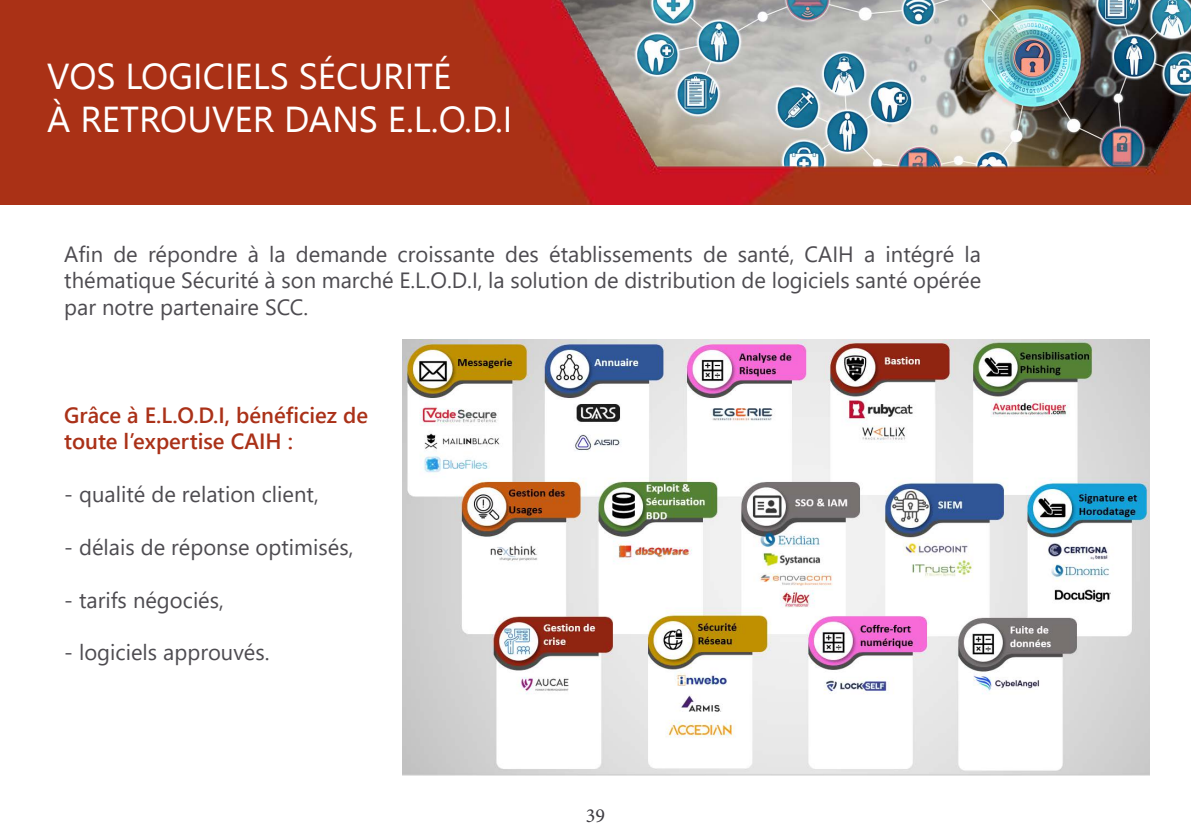
<style>
.page{position:relative;width:1191px;height:840px;background:#fff}
.page>*{position:absolute;margin:0;border:0;box-sizing:border-box;transform-origin:0 0}
.t1{font:22px/26.4px "Segoe UI";color:#4d4b50;text-align:justify}
.t2{font:600 22px/26.4px "Segoe UI";color:#aa3118}
.t3{font:20px "Minion Pro";color:#3d3b41}
</style>
<div class="page">
<img style="left:0;top:0;width:1191px;height:205px">
<div style="left:0;top:37px;width:25px;height:111px;background:#aa3116"></div>
<img style="left:0;top:27px;width:9px;height:10px">
<img style="left:555px;top:0;width:636px;height:195px">
<img style="left:403px;top:339px;width:746px;height:436px">
<div style="left:48px;top:63px;width:66px;height:26px;background:#aa3116"></div>
<div style="left:129px;top:63px;width:102px;height:26px;background:#aa3116"></div>
<svg style="left:238px;top:63px;width:49px;height:26px"></svg>
<div style="left:301px;top:55px;width:79px;height:34px;background:#aa3116"></div>
<div style="left:386px;top:55px;width:64px;height:34px;background:#aa3116"></div>
<svg style="left:48px;top:98px;width:22px;height:34px"></svg>
<div style="left:84px;top:106px;width:190px;height:26px;background:#aa3116"></div>
<div style="left:287px;top:106px;width:89px;height:26px;background:#aa3116"></div>
<div style="left:391px;top:106px;width:118px;height:26px;background:#aa3116"></div>
<p class="t1" style="left:64px;top:239px;width:918px">Afin de répondre à la demande croissante des établissements de santé, CAIH a intégré la thématique Sécurité à son marché E.L.O.D.I, la solution de distribution de logiciels santé opérée par notre partenaire SCC.</p>
<p class="t2" style="left:64px;top:399px;width:305px">Grâce à E.L.O.D.I, bénéficiez de toute l’expertise CAIH :</p>
<p class="t1" style="left:64px;top:478px;width:256px">- qualité de relation client,</p>
<p class="t1" style="left:64px;top:531px;width:291px">- délais de réponse optimisés,</p>
<p class="t1" style="left:64px;top:584px;width:161px">- tarifs négociés,</p>
<p class="t1" style="left:64px;top:637px;width:207px">- logiciels approuvés.</p>
<p class="t3" style="left:586px;top:801px;width:21px">39</p>
</div>
